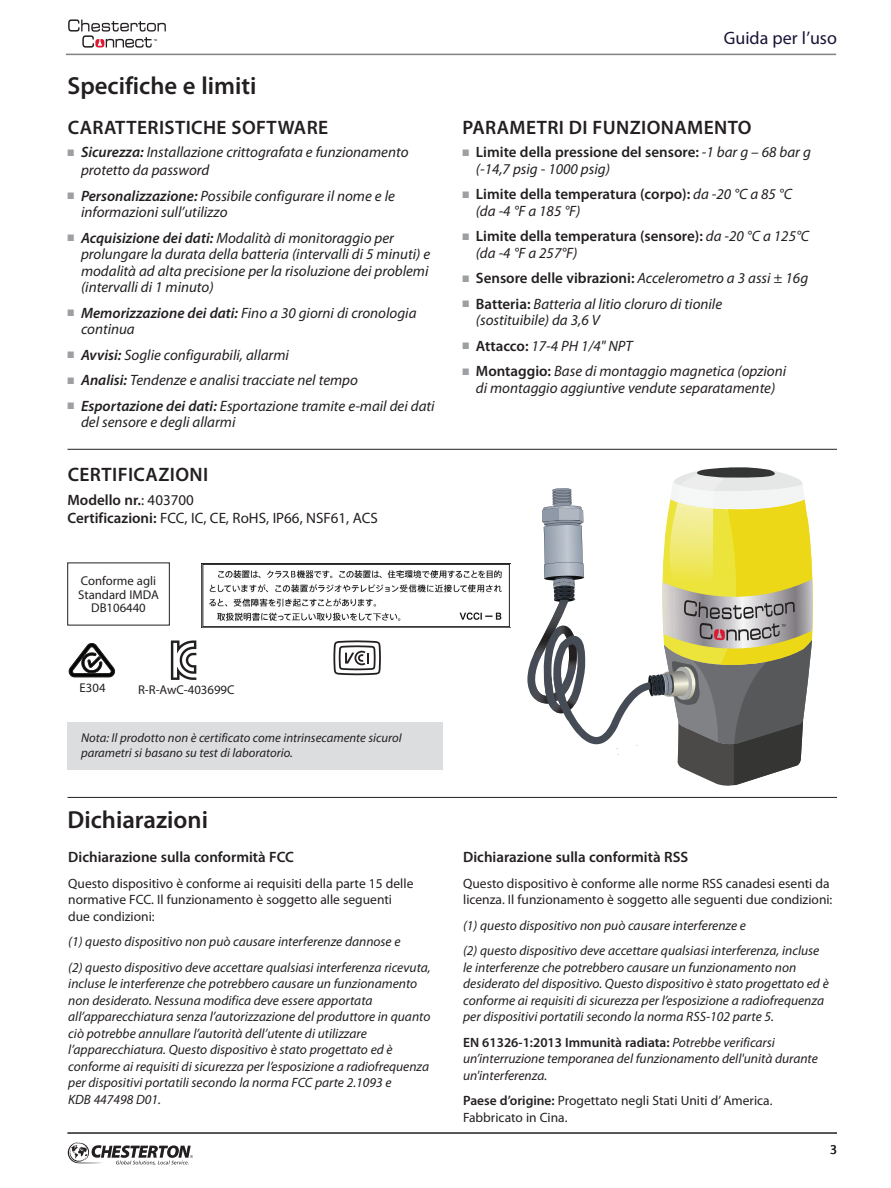
<style>
.page{position:relative;width:891px;height:1188px;background:#fff}
.page>*{position:absolute;margin:0;border:0;box-sizing:border-box;transform-origin:0 0}
.t1{font:600 24.75px "Myriad Pro";color:#231f20}
.t2{font:600 19.5px "Myriad Pro";letter-spacing:.02em;color:#231f20}
.t3{font:18px "Myriad Pro";color:#181436}
.t4{font:italic 15px/16.5px "Myriad Pro";color:#231f20}
.t5{font:600 15px/16.5px "Myriad Pro";color:#231f20}
.t6{font:15px/18px "Myriad Pro";color:#231f20}
.t7{font:600 14.85px "Myriad Pro";color:#040503}
.t8{font:italic 13.5px/16.5px "Myriad Pro";color:#231f20}
.t9{font:13.5px/16.5px "Myriad Pro";color:#231f20}
.t10{font:italic 12.75px/15px "Myriad Pro";color:#231f20}
.t11{font:12.75px/13.5px "Myriad Pro";color:#231f20;text-align:center}
.s1{color:#9d9fa2}
.s2{font-weight:600}
.s3{font-weight:600;font-style:normal}
.s4{font-weight:400;font-style:italic}
</style>
<div class="page">
<svg style="left:68px;top:1142px;width:125px;height:23px"></svg>
<div style="left:68px;top:723px;width:375px;height:47px;background:#dcdddf"></div>
<hr style="left:68px;top:1133px;width:769px;height:1px;background:#231f20">
<hr style="left:66px;top:54px;width:770px;height:1px;background:#808285">
<svg style="left:68px;top:19px;width:98px;height:29px"></svg>
<hr style="left:68px;top:797px;width:769px;height:1px;background:#231f20">
<hr style="left:68px;top:449px;width:769px;height:1px;background:#231f20">
<svg style="left:527px;top:467px;width:286px;height:319px"></svg>
<svg style="left:68px;top:643px;width:47px;height:34px"></svg>
<img style="left:202px;top:563px;width:308px;height:65px">
<div style="left:67px;top:563px;width:103px;height:62px;border:1px solid #231f20"></div>
<svg style="left:333px;top:640px;width:48px;height:35px"></svg>
<div style="left:202px;top:564px;width:308px;height:63px;border:1px solid #231f20"></div>
<svg style="left:171px;top:640px;width:25px;height:40px"></svg>
<h1 class="t1" style="left:68px;top:70px;width:190px">Specifiche e limiti</h1>
<h2 class="t2" style="left:68px;top:115px;width:262px">CARATTERISTICHE SOFTWARE</h2>
<p class="t4" style="left:81px;top:143px;width:329px;line-height:18px;text-indent:-14px"><span class="s1">■</span> <span class="s2">Sicurezza:</span> Installazione crittografata e funzionamento protetto da password</p>
<p class="t4" style="left:81px;top:187px;width:315px;text-indent:-14px"><span class="s1">■</span> <span class="s2">Personalizzazione:</span> Possibile configurare il nome e le informazioni sull’utilizzo</p>
<p class="t4" style="left:81px;top:229px;width:351px;text-indent:-14px"><span class="s1">■</span> <span class="s2">Acquisizione dei dati:</span> Modalità di monitoraggio per prolungare la durata della batteria (intervalli di 5 minuti) e modalità ad alta precisione per la risoluzione dei problemi (intervalli di 1 minuto)</p>
<p class="t4" style="left:81px;top:304px;width:337px;text-indent:-14px"><span class="s1">■</span> <span class="s2">Memorizzazione dei dati:</span> Fino a 30 giorni di cronologia continua</p>
<p class="t4" style="left:68px;top:346px;width:223px"><span class="s1">■</span> <span class="s2">Avvisi:</span> Soglie configurabili, allarmi</p>
<p class="t4" style="left:68px;top:372px;width:292px"><span class="s1">■</span> <span class="s2">Analisi:</span> Tendenze e analisi tracciate nel tempo</p>
<p class="t4" style="left:81px;top:397px;width:355px;text-indent:-14px"><span class="s1">■</span> <span class="s2">Esportazione dei dati:</span> Esportazione tramite e-mail dei dati del sensore e degli allarmi</p>
<h2 class="t2" style="left:68px;top:462px;width:142px">CERTIFICAZIONI</h2>
<p class="t6" style="left:68px;top:490px;width:312px"><span class="s2">Modello nr.</span>: 403700<br><span class="s2">Certificazioni:</span> FCC, IC, CE, RoHS, IP66, NSF61, ACS</p>
<p class="t11" style="left:78px;top:574px;width:82px">Conforme agli<br>Standard IMDA<br>DB106440</p>
<h3 class="t3" style="left:724px;top:26px;width:115px">Guida per l’uso</h3>
<h2 class="t2" style="left:463px;top:115px;width:290px">PARAMETRI DI FUNZIONAMENTO</h2>
<p class="t4" style="left:476px;top:144px;width:337px;text-indent:-14px"><span class="s1">■</span> <span class="s3">Limite della pressione del sensore:</span> -1 bar g – 68 bar g (-14,7 psig - 1000 psig)</p>
<p class="t5" style="left:476px;top:186px;width:318px;text-indent:-14px"><span class="s1">■</span> Limite della temperatura (corpo): <span class="s4">da -20 °C a 85 °C (da -4 °F a 185 °F)</span></p>
<p class="t5" style="left:476px;top:228px;width:335px;text-indent:-14px"><span class="s1">■</span> Limite della temperatura (sensore): <span class="s4">da -20 °C a 125°C (da -4 °F a 257°F)</span></p>
<p class="t5" style="left:462px;top:270px;width:347px"><span class="s1">■</span> Sensore delle vibrazioni: <span class="s4">Accelerometro a 3 assi ± 16g</span></p>
<p class="t4" style="left:476px;top:295px;width:248px;text-indent:-14px"><span class="s1">■</span> <span class="s3">Batteria:</span> Batteria al litio cloruro di tionile (sostituibile) da 3,6 V</p>
<p class="t4" style="left:462px;top:337px;width:172px"><span class="s1">■</span> <span class="s3">Attacco:</span> 17-4 PH 1/4" NPT</p>
<p class="t4" style="left:462px;top:363px;width:325px;text-align:center"><span class="s1">■</span> <span class="s3">Montaggio:</span> Base di montaggio magnetica (opzioni di montaggio aggiuntive vendute separatamente)</p>
<p class="t11" style="left:80px;top:681px;width:27px">E304</p>
<p class="t11" style="left:138px;top:683px;width:98px">R-R-AwC-403699C</p>
<p class="t10" style="left:81px;top:730px;width:322px">Nota: Il prodotto non è certificato come intrinsecamente sicuroI parametri si basano su test di laboratorio.</p>
<p class="t7" style="left:136px;top:729px;width:34px">0598</p>
<h1 class="t1" style="left:68px;top:804px;width:142px">Dichiarazioni</h1>
<p class="t5" style="left:68px;top:849px;width:227px">Dichiarazione sulla conformità FCC</p>
<p class="t9" style="left:68px;top:875px;width:347px">Questo dispositivo è conforme ai requisiti della parte 15 delle normative FCC. Il funzionamento è soggetto alle seguenti due condizioni:</p>
<p class="t8" style="left:68px;top:929px;width:364px;line-height:25.5px">(1) questo dispositivo non può causare interferenze dannose e<br>(2) questo dispositivo deve accettare qualsiasi interferenza ricevuta,</p>
<p class="t8" style="left:68px;top:975px;width:364px">incluse le interferenze che potrebbero causare un funzionamento non desiderato. Nessuna modifica deve essere apportata all’apparecchiatura senza l’autorizzazione del produttore in quanto ciò potrebbe annullare l’autorità dell’utente di utilizzare l’apparecchiatura. Questo dispositivo è stato progettato ed è conforme ai requisiti di sicurezza per l’esposizione a radiofrequenza per dispositivi portatili secondo la norma FCC parte 2.1093 e<br>KDB 447498 D01.</p>
<p class="t5" style="left:463px;top:849px;width:227px">Dichiarazione sulla conformità RSS</p>
<p class="t9" style="left:463px;top:875px;width:371px">Questo dispositivo è conforme alle norme RSS canadesi esenti da licenza. Il funzionamento è soggetto alle seguenti due condizioni:</p>
<p class="t8" style="left:463px;top:912px;width:358px;line-height:25.5px">(1) questo dispositivo non può causare interferenze e<br>(2) questo dispositivo deve accettare qualsiasi interferenza, incluse</p>
<p class="t8" style="left:463px;top:959px;width:367px">le interferenze che potrebbero causare un funzionamento non desiderato del dispositivo. Questo dispositivo è stato progettato ed è conforme ai requisiti di sicurezza per l’esposizione a radiofrequenza per dispositivi portatili secondo la norma RSS-102 parte 5.</p>
<p class="t8" style="left:463px;top:1034px;width:356px"><span class="s3">EN 61326-1:2013 Immunità radiata:</span> Potrebbe verificarsi un’interruzione temporanea del funzionamento dell'unità durante un'interferenza.</p>
<p class="t9" style="left:463px;top:1092px;width:311px"><span class="s2">Paese d’origine:</span> Progettato negli Stati Uniti d’ America.<br>Fabbricato in Cina.</p>
<p class="t9" style="left:830px;top:1141px;width:8px">3</p>
</div>
